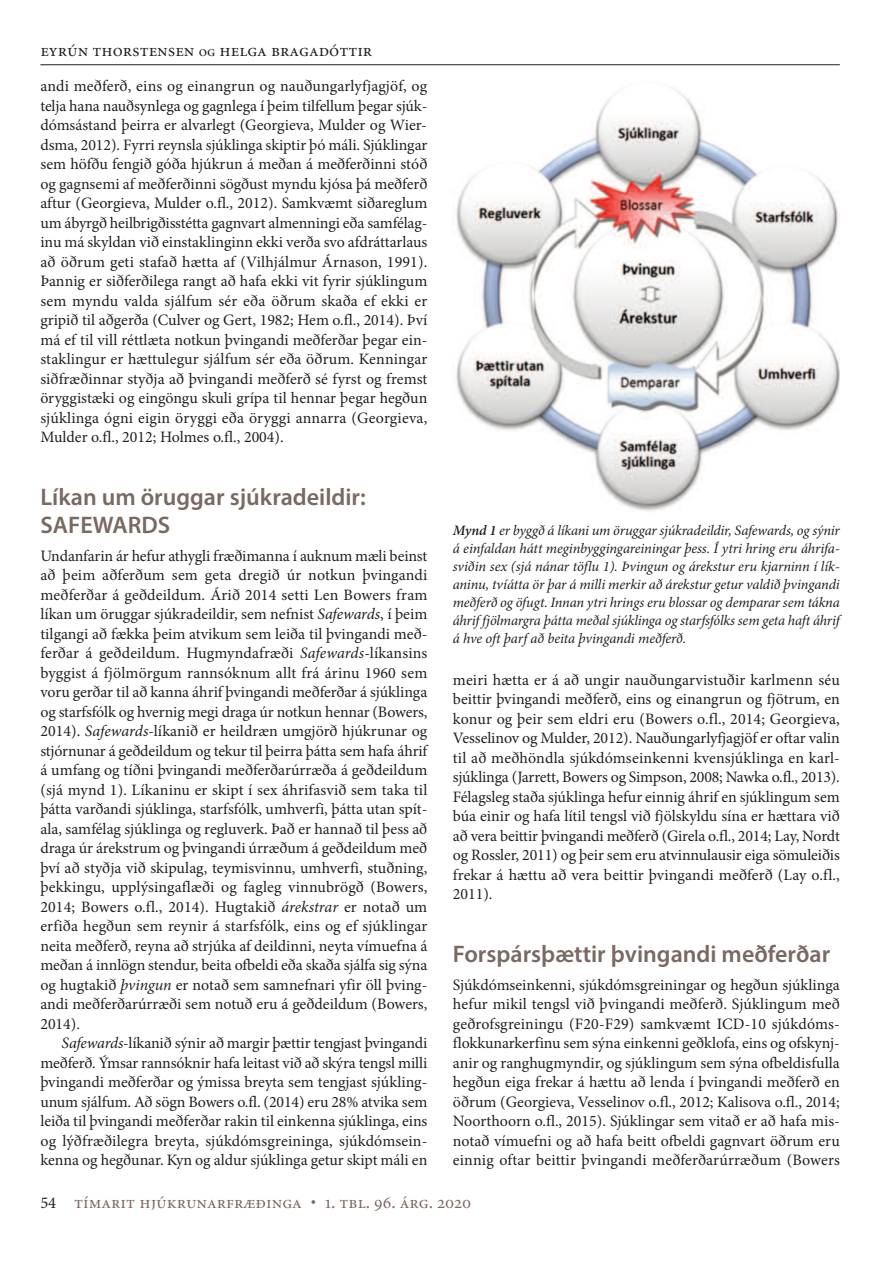
<style>
.page{position:relative;width:893px;height:1263px;background:#fff}
.page>*{position:absolute;margin:0;border:0;box-sizing:border-box;transform-origin:0 0}
.t1{font:600 24px/28px "Myriad Pro";color:#7a6862}
.t2{font:18px "Minion Regular SC";color:#7a6862}
.t3{font:18px "Minion Regular SC";color:#231f20}
.t4{font:15.9px/19.5px "Minion Pro";color:#231f20;text-align:justify}
.t5{font:italic 14.4px/18px "Minion Pro";letter-spacing:-.01em;color:#231f20;text-align:justify}
.s1{font-size:15px}
.s2{font-style:italic}
.s3{font-weight:600}
.s4{font-family:"Minion Pro";font-size:16.5px;color:#231f20}
</style>
<div class="page">
<hr style="left:40px;top:64px;width:800px;height:1px;background:#231f20">
<img style="left:453px;top:86px;width:387px;height:425px">
<p class="t3" style="left:40px;top:43px;width:333px">eyrún thorstensen <span class="s1">og</span> helga bragadóttir</p>
<p class="t4" style="left:40px;top:78px;width:388px">andi meðferð, eins og einangrun og nauðungarlyfjagjöf, og telja hana nauðsynlega og gagnlega í þeim tilfellum þegar sjúk&shy;dómsástand þeirra er alvarlegt (georgieva, Mulder og Wier&shy;dsma, 2012). fyrri reynsla sjúklinga skiptir þó máli. Sjúklingar sem höfðu fengið góða hjúkrun á meðan á meðferðinni stóð og gagnsemi af meðferðinni sögðust myndu kjósa þá meðferð aftur (georgieva, Mulder o.fl., 2012). Samkvæmt siðareglum um ábyrgð heilbrigðisstétta gagnvart almenningi eða samfélag&shy;inu má skyldan við einstaklinginn ekki verða svo afdráttarlaus að öðrum geti stafað hætta af (Vilhjálmur Árnason, 1991).<br>Þannig er siðferðilega rangt að hafa ekki vit fyrir sjúklingum sem myndu valda sjálfum sér eða öðrum skaða ef ekki er gripið til aðgerða (Culver og gert, 1982; hem o.fl., 2014). Því má ef til vill réttlæta notkun þvingandi meðferðar þegar ein&shy;staklingur er hættulegur sjálfum sér eða öðrum. kenningar siðfræðinnar styðja að þvingandi meðferð sé fyrst og fremst öryggistæki og eingöngu skuli grípa til hennar þegar hegðun sjúklinga ógni eigin öryggi eða öryggi annarra (georgieva, Mulder o.fl., 2012; holmes o.fl., 2004).</p>
<h1 class="t1" style="left:40px;top:485px;width:327px">Líkan um öruggar sjúkradeildir:<br>SAFEWARDS</h1>
<p class="t4" style="left:40px;top:547px;width:390px">undanfarin ár hefur athygli fræðimanna í auknum mæli beinst að þeim aðferðum sem geta dregið úr notkun þvingandi meðferðar á geðdeildum. Árið 2014 setti Len Bowers fram líkan um öruggar sjúkradeildir, sem nefnist <span class="s2">Safewards</span>, í þeim tilgangi að fækka þeim atvikum sem leiða til þvingandi með&shy;ferðar á geðdeildum. hugmyndafræði <span class="s2">Safewards-</span>líkansins byggist á fjölmörgum rannsóknum allt frá árinu 1960 sem voru gerðar til að kanna áhrifþvingandi meðferðar á sjúklinga og starfsfólk og hvernig megi draga úr notkun hennar (Bowers, 2014). <span class="s2">Safewards-</span>líkanið er heildræn umgjörð hjúkrunar og stjórnunar á geðdeildum og tekur til þeirra þátta sem hafa áhrif á umfang og tíðni þvingandi meðferðarúrræða á geðdeildum (sjá mynd 1). Líkaninu er skipt í sex áhrifasvið sem taka til þátta varðandi sjúklinga, starfsfólk, umhverfi, þátta utan spít&shy;ala, samfélag sjúklinga og regluverk. Það er hannað til þess að draga úr árekstrum og þvingandi úrræðum á geðdeildum með því að styðja við skipulag, teymisvinnu, umhverfi, stuðning, þekkingu, upplýsingaflæði og fagleg vinnubrögð (Bowers, 2014; Bowers o.fl., 2014). hugtakið <span class="s2">árekstrar</span> er notað um erfiða hegðun sem reynir á starfsfólk, eins og ef sjúklingar neita meðferð, reyna að strjúka af deildinni, neyta vímuefna á meðan á innlögn stendur, beita ofbeldi eða skaða sjálfa sig sýna og hugtakið <span class="s2">þvingun</span> er notað sem samnefnari yfir öll þving&shy;andi meðferðarúrræði sem notuð eru á geðdeildum (Bowers, 2014).</p>
<p class="t4" style="left:40px;top:1035px;width:388px;text-indent:21px"><span class="s2">Safewards-</span>líkanið sýnir að margir þættir tengjast þvingandi meðferð. Ýmsar rannsóknir hafa leitast við að skýra tengsl milli þvingandi meðferðar og ýmissa breyta sem tengjast sjúkling&shy;unum sjálfum. að sögn Bowers o.fl. (2014) eru 28% atvika sem leiða til þvingandi meðferðar rakin til einkenna sjúklinga, eins og lýðfræðilegra breyta, sjúkdómsgreininga, sjúkdómsein&shy;kenna og hegðunar. kyn og aldur sjúklinga getur skipt máli en</p>
<p class="t5" style="left:453px;top:523px;width:389px"><span class="s3">Mynd 1</span> er byggð á líkani um öruggar sjúkradeildir, Safewards, og sýnir á einfaldan hátt meginbyggingareiningar þess. Í ytri hring eru áhrifa&shy;sviðin sex (sjá nánar töflu 1). Þvingun og árekstur eru kjarninn í lík&shy;aninu, tvíátta ör þar á milli merkir að árekstur getur valdið þvingandi meðferð og öfugt. Innan ytri hrings eru blossar og demparar sem tákna áhrif fjölmargra þátta meðal sjúklinga og starfsfólks sem geta haft áhrif á hve oft þarf að beita þvingandi meðferð.</p>
<p class="t4" style="left:453px;top:671px;width:388px">meiri hætta er á að ungir nauðungarvistuðir karlmenn séu beittir þvingandi meðferð, eins og einangrun og fjötrum, en konur og þeir sem eldri eru (Bowers o.fl., 2014; georgieva, Vesselinov og Mulder, 2012). nauðungarlyfjagjöfer oftar valin til að meðhöndla sjúkdómseinkenni kvensjúklinga en karl&shy;sjúklinga (jarrett, Bowers og Simpson, 2008; nawka o.fl., 2013). félagsleg staða sjúklinga hefur einnig áhrifen sjúklingum sem búa einir og hafa lítil tengsl við fjölskyldu sína er hættara við að vera beittir þvingandi meðferð (girela o.fl., 2014; Lay, nordt og rossler, 2011) og þeir sem eru atvinnulausir eiga sömuleiðis frekar á hættu að vera beittir þvingandi meðferð (Lay o.fl., 2011).</p>
<h1 class="t1" style="left:453px;top:942px;width:379px">Forspársþættir þvingandi meðferðar</h1>
<p class="t4" style="left:453px;top:976px;width:388px">Sjúkdómseinkenni, sjúkdómsgreiningar og hegðun sjúklinga hefur mikil tengsl við þvingandi meðferð. Sjúklingum með geðrofsgreiningu (f20-f29) samkvæmt iCD-10 sjúkdóms&shy;flokkunarkerfinu sem sýna einkenni geðklofa, eins og ofskynj&shy;anir og ranghugmyndir, og sjúklingum sem sýna ofbeldisfulla hegðun eiga frekar á hættu að lenda í þvingandi meðferð en öðrum (georgieva, Vesselinov o.fl., 2012; kalisova o.fl., 2014; noorthoorn o.fl., 2015). Sjúklingar sem vitað er að hafa mis&shy;notað vímuefni og að hafa beitt ofbeldi gagnvart öðrum eru einnig oftar beittir þvingandi meðferðarúrræðum (Bowers</p>
<p class="t2" style="left:40px;top:1195px;width:432px"><span class="s4">54</span> tímarit hjúkrunarfræðinga • 1. tbl. 96. árg. 2020</p>
</div>
